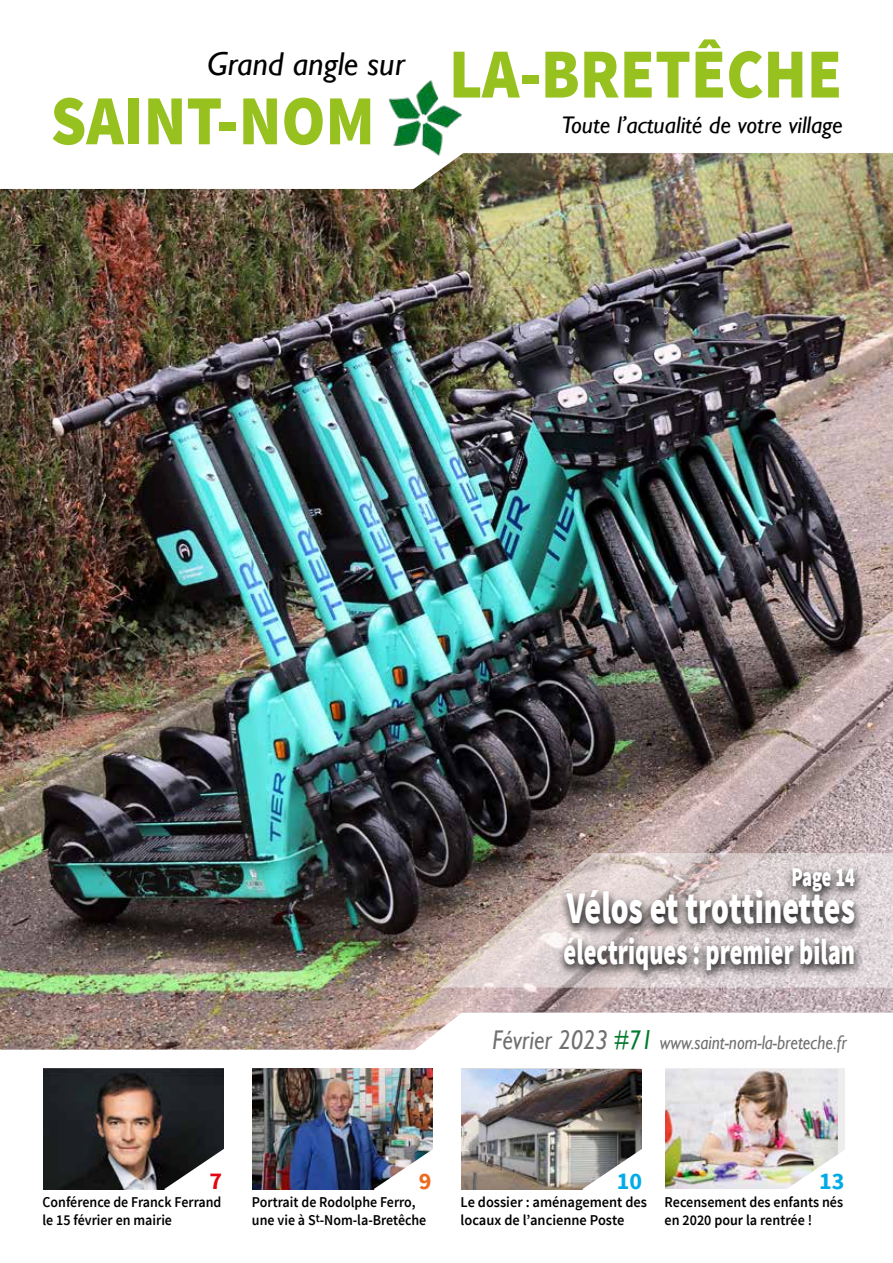
<style>
.page{position:relative;width:893px;height:1263px;background:#fff}
.page>*{position:absolute;margin:0;border:0;box-sizing:border-box;transform-origin:0 0}
.t1{font:900 70.5px "Source Sans Pro";color:#96c11e;scale:.9 1}
.t2{font:900 45px "Source Sans Pro";color:#fff;scale:.71 1}
.t3{font:900 36px "Source Sans Pro";color:#fff;scale:.68 1}
.t4{font:italic 33px "Gill Sans";color:#000}
.t5{font:900 27px "Source Sans Pro";letter-spacing:-.01em;color:#fff;scale:.68 1}
.t6{font:italic 24px "Gill Sans";color:#000}
.t7{font:700 24px "Source Sans Pro";color:#01abe8}
.t8{font:700 24px "Source Sans Pro";color:#e30613}
.t9{font:700 24px "Source Sans Pro";color:#ed6b1f}
.t10{font:italic 19.5px "Gill Sans";color:#706f6f;scale:.88 1}
.t11{font:600 15px/18px "Source Sans Pro";color:#000;scale:.93 1}
.t12{font:600 15px/18px "Source Sans Pro";color:#000;scale:.96 1}
.t13{font:600 15px/18px "Source Sans Pro";color:#000;scale:.94 1}
.s1{font-size:27px}
.s2{font-size:27px;color:#00792c}
</style>
<div class="page">
<img style="left:0;top:153px;width:893px;height:896px">
<img style="left:253px;top:1068px;width:180px;height:121px">
<img style="left:43px;top:1068px;width:180px;height:121px">
<div style="left:665px;top:1068px;width:180px;height:121px;background:#ededed"></div>
<img style="left:665px;top:1069px;width:173px;height:119px">
<img style="left:386px;top:80px;width:77px;height:77px">
<svg style="left:433px;top:853px;width:460px;height:135px;background:#b5a6a3"></svg>
<svg style="left:556px;top:864px;width:308px;height:119px;background:#a89f9f"></svg>
<img style="left:374px;top:1148px;width:59px;height:42px">
<svg style="left:164px;top:1148px;width:60px;height:42px"></svg>
<svg style="left:786px;top:1148px;width:59px;height:41px;background:#deddd7"></svg>
<img style="left:462px;top:1069px;width:179px;height:120px">
<svg style="left:582px;top:1148px;width:60px;height:42px"></svg>
<h3 class="t4" style="left:207px;top:44px;width:199px">Grand angle sur</h3>
<h1 class="t1" style="left:51px;top:75px;width:362px">SAINT-NOM</h1>
<h1 class="t1" style="left:449px;top:28px;width:438px">LA-BRETÊCHE</h1>
<h3 class="t6" style="left:561px;top:110px;width:283px">Toute l’actualité de votre village</h3>
<h3 class="t5" style="left:791px;top:859px;width:95px">Page 14</h3>
<h2 class="t2" style="left:567px;top:879px;width:407px">Vélos et trottinettes</h2>
<h3 class="t3" style="left:564px;top:928px;width:430px">électriques : premier bilan</h3>
<h3 class="t10" style="left:492px;top:1031px;width:404px"><span class="s1">Février 2023</span> <span class="s2">#71</span> www.saint-nom-la-breteche.fr</h3>
<h3 class="t8" style="left:210px;top:1165px;width:14px">7</h3>
<h3 class="t9" style="left:419px;top:1165px;width:14px">9</h3>
<h3 class="t7" style="left:819px;top:1165px;width:27px">13</h3>
<p class="t11" style="left:252px;top:1193px;width:189px">Portrait de Rodolphe Ferro, une vie à S<sup>t</sup>-Nom-la-Bretêche</p>
<h3 class="t7" style="left:617px;top:1165px;width:27px">10</h3>
<p class="t11" style="left:43px;top:1193px;width:194px">Conférence de Franck Ferrand le 15 février en mairie</p>
<p class="t13" style="left:665px;top:1193px;width:191px">Recensement des enfants nés en 2020 pour la rentrée !</p>
<p class="t12" style="left:461px;top:1193px;width:196px">Le dossier : aménagement des locaux de l’ancienne Poste</p>
</div>
